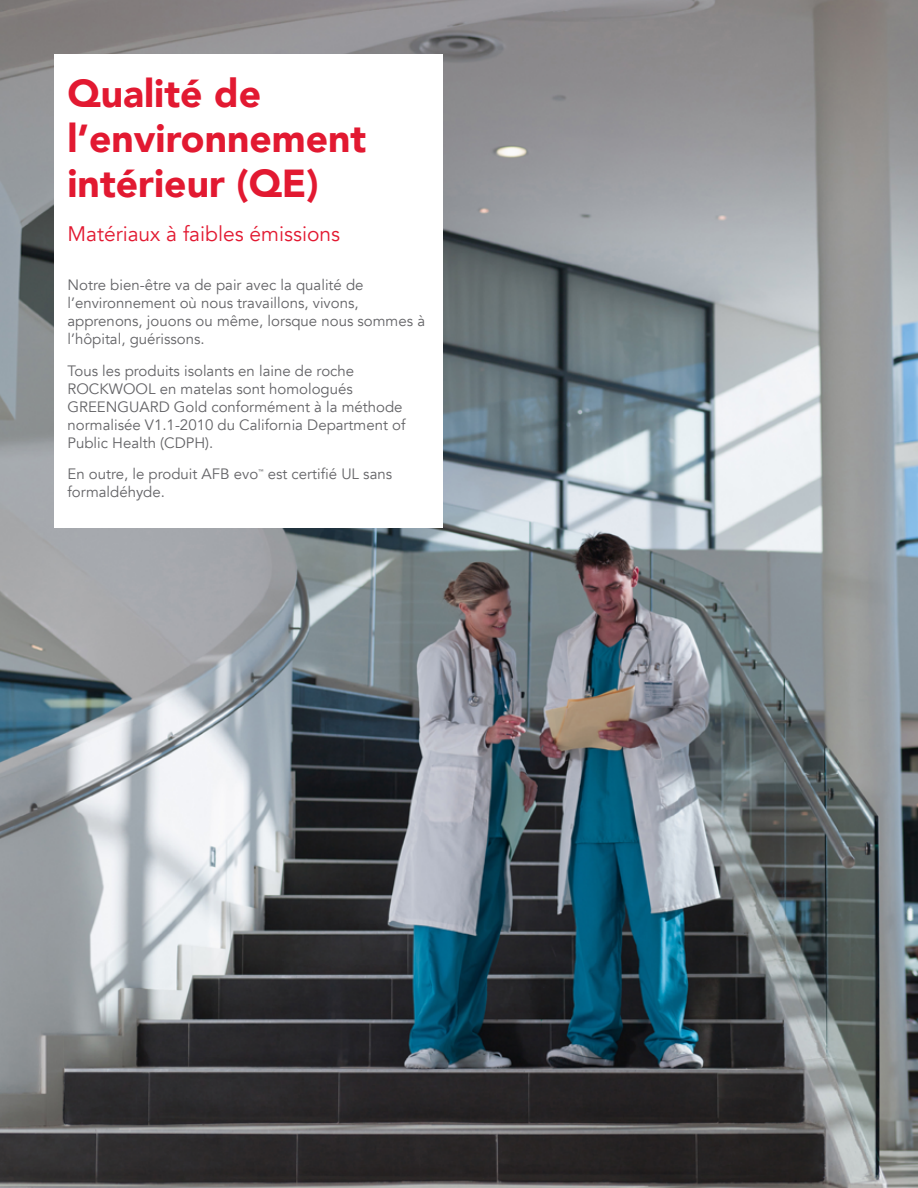
<style>
.page{position:relative;width:918px;height:1188px;background:#fff}
.page>*{position:absolute;margin:0;border:0;box-sizing:border-box;transform-origin:0 0}
.t1{font:900 39px/45px "Avenir";color:#e21931}
.t2{font:21px "Avenir";color:#e21931}
.t3{font:15px/18px "Avenir";color:#636366}
.t4{font:500 5.25px "Avenir";color:#636366}
</style>
<div class="page">
<img style="left:0;top:0;width:918px;height:1188px">
<div style="left:54px;top:54px;width:388px;height:473px;background:#fff"></div>
<h1 class="t1" style="left:68px;top:69px;width:300px">Qualité de l’environnement intérieur (QE)</h1>
<h2 class="t2" style="left:68px;top:221px;width:274px">Matériaux à faibles émissions</h2>
<p class="t3" style="left:68px;top:277px;width:359px">Notre bien-être va de pair avec la qualité de l’environnement où nous travaillons, vivons, apprenons, jouons ou même, lorsque nous sommes à l’hôpital, guérissons.</p>
<p class="t3" style="left:68px;top:362px;width:340px">Tous les produits isolants en laine de roche ROCKWOOL en matelas sont homologués GREENGUARD Gold conformément à la méthode normalisée V1.1-2010 du California Department of Public Health (CDPH).</p>
<p class="t3" style="left:68px;top:466px;width:192px">En outre, le produit AFB evo</p>
<p class="t4" style="left:258px;top:466px;width:7px">™</p>
<p class="t3" style="left:268px;top:466px;width:126px">est certifié UL sans</p>
<p class="t3" style="left:67px;top:484px;width:99px">formaldéhyde.</p>
</div>
